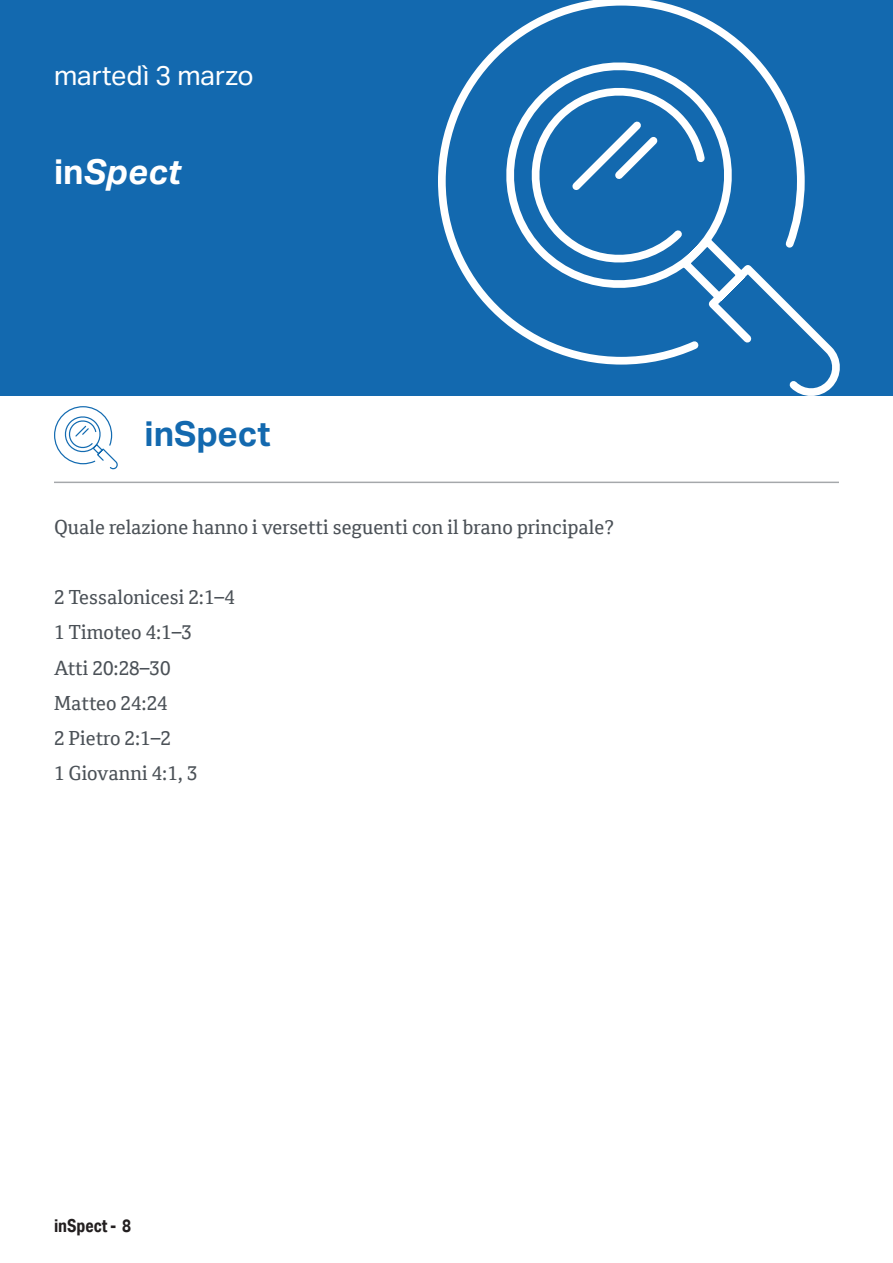
<style>
.page{position:relative;width:893px;height:1263px;background:#fff}
.page>*{position:absolute;margin:0;border:0;box-sizing:border-box;transform-origin:0 0}
.tit-sezione{font:700 34.5px "Aktiv Grotesk";color:#1369af}
.t1{font:italic 700 34.5px "Aktiv Grotesk";color:#fff}
.t2{font:27px "Aktiv Grotesk";color:#fff}
.t3{font:19.5px "Cordale";color:#4b5157}
.t4{font:700 18px "Aktiv Grotesk Cd";color:#231f20}
.s1{font-style:normal}
</style>
<div class="page">
<div style="left:0;top:0;width:893px;height:395px;background:#1369af"></div>
<svg style="left:438px;top:0;width:402px;height:395px"></svg>
<hr style="left:54px;top:482px;width:785px;height:1px;background:#4b5157">
<svg style="left:54px;top:406px;width:64px;height:63px"></svg>
<p class="t2" style="left:54px;top:59px;width:201px">martedì 3 marzo</p>
<p class="t1" style="left:54px;top:151px;width:128px"><span class="s1">in</span>Spect</p>
<p class="tit-sezione" style="left:144px;top:414px;width:128px">inSpect</p>
<p class="t3" style="left:54px;top:515px;width:562px">Quale relazione hanno i versetti seguenti con il brano principale?</p>
<p class="t3" style="left:54px;top:586px;width:182px">2 Tessalonicesi 2:1–4</p>
<p class="t3" style="left:54px;top:621px;width:140px">1 Timoteo 4:1–3</p>
<p class="t3" style="left:54px;top:656px;width:118px">Atti 20:28–30</p>
<p class="t3" style="left:54px;top:692px;width:115px">Matteo 24:24</p>
<p class="t3" style="left:54px;top:727px;width:119px">2 Pietro 2:1–2</p>
<p class="t3" style="left:54px;top:762px;width:145px">1 Giovanni 4:1, 3</p>
<p class="t4" style="left:54px;top:1215px;width:79px">inSpect - 8</p>
</div>
